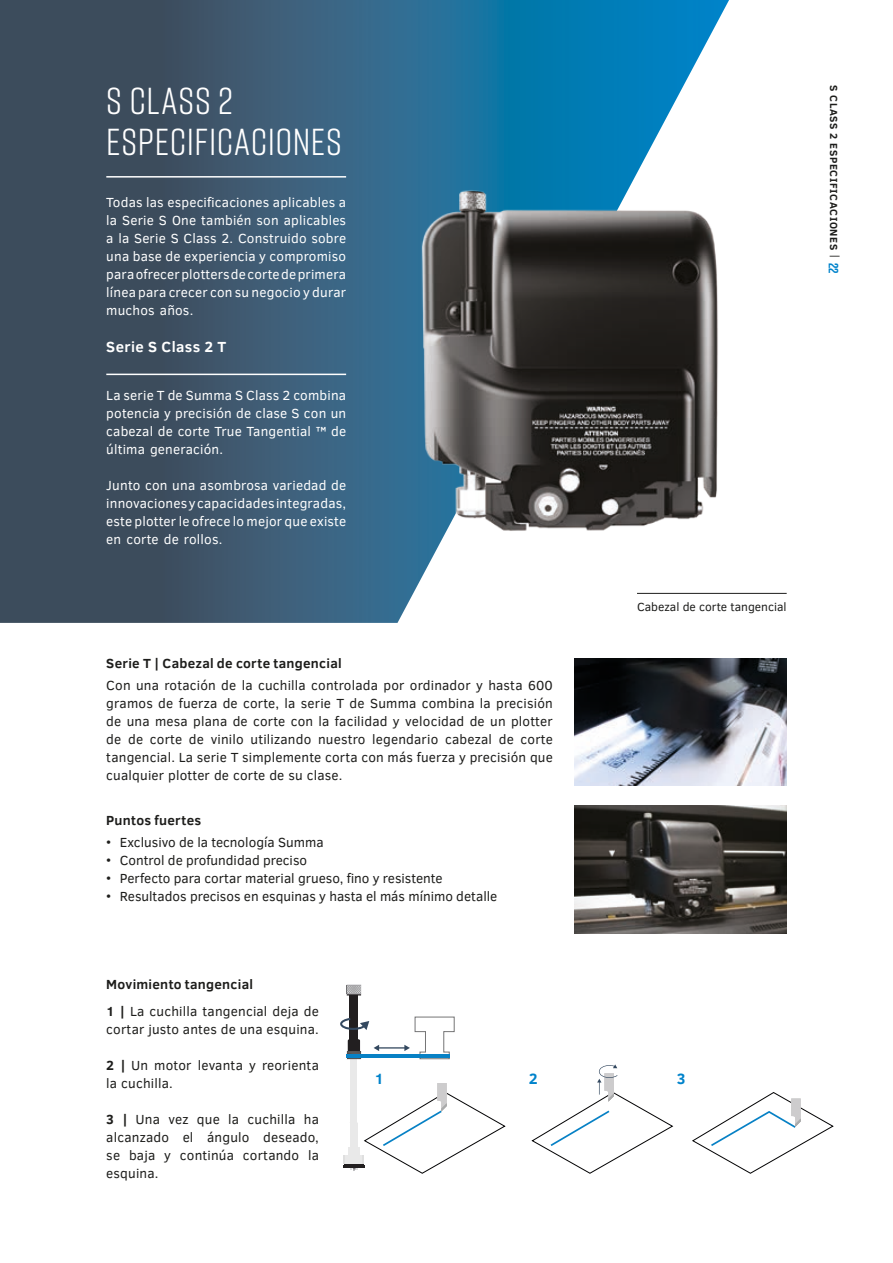
<style>
.page{position:relative;width:893px;height:1263px;background:#fff}
.page>*{position:absolute;margin:0;border:0;box-sizing:border-box;transform-origin:0 0}
.t1{font:37.5px/40.5px "Rift";letter-spacing:.02em;color:#fff}
.t2{font:700 15.3px "Clear Sans";color:#0083cb}
.t3{font:700 15px "Clear Sans";letter-spacing:.03em;color:#fff}
.t4{font:13.5px/18px "Clear Sans";letter-spacing:.015em;color:#1d1d1b}
.t5{font:13.5px/18px "Clear Sans";letter-spacing:.015em;color:#fff;text-align:justify}
.t6{font:700 13.5px "Clear Sans";letter-spacing:.02em;color:#1d1d1b}
.t7{font:12px "Clear Sans";color:#1d1d1b}
.t8{font:700 10.5px "Clear Sans";letter-spacing:.06em;color:#1d1d1b}
.s1{font-weight:700}
.s2{font-weight:400}
.s3{font-family:"Rift";font-size:13.5px;color:#0083cb}
</style>
<div class="page">
<svg style="left:0;top:0;width:729px;height:623px;background:#406680"></svg>
<img style="left:406px;top:184px;width:353px;height:409px">
<img style="left:574px;top:658px;width:213px;height:128px">
<img style="left:574px;top:806px;width:213px;height:127px">
<svg style="left:692px;top:1092px;width:142px;height:82px"></svg>
<svg style="left:532px;top:1064px;width:141px;height:110px"></svg>
<svg style="left:346px;top:985px;width:15px;height:10px"></svg>
<div style="left:350px;top:995px;width:8px;height:46px;background:#221f20"></div>
<div style="left:351px;top:1059px;width:6px;height:64px;background:#e9e9e9"></div>
<svg style="left:340px;top:1016px;width:115px;height:43px"></svg>
<hr style="left:346px;top:1054px;width:104px;height:3px;background:#0781c5">
<svg style="left:343px;top:1083px;width:162px;height:91px"></svg>
<hr style="left:106px;top:176px;width:240px;height:2px;background:#fff">
<hr style="left:106px;top:374px;width:240px;height:1px;background:#fff">
<hr style="left:637px;top:593px;width:150px;height:1px;background:#1d1d1b">
<h1 class="t1" style="left:106px;top:79px;width:237px">S CLASS 2<br>ESPECIFICACIONES</h1>
<p class="t5" style="left:106px;top:193px;width:241px">Todas las especificaciones aplicables a la Serie S One también son aplicables a la Serie S Class 2. Construido sobre una base de experiencia y compromiso para ofrecer plotters de corte de primera línea para crecer con su negocio y durar muchos años.</p>
<p class="t3" style="left:106px;top:336px;width:121px">Serie S Class 2 T</p>
<p class="t5" style="left:106px;top:386px;width:241px">La serie T de Summa S Class 2 combina potencia y precisión de clase S con un cabezal de corte True Tangential ™ de última generación.</p>
<p class="t5" style="left:106px;top:476px;width:241px">Junto con una asombrosa variedad de innovaciones y capacidades integradas, este plotter le ofrece lo mejor que existe en corte de rollos.</p>
<p class="t6" style="left:106px;top:653px;width:237px">Serie T | Cabezal de corte tangencial</p>
<p class="t4" style="left:106px;top:677px;width:448px;text-align:justify">Con una rotación de la cuchilla controlada por ordinador y hasta 600 gramos de fuerza de corte, la serie T de Summa combina la precisión de una mesa plana de corte con la facilidad y velocidad de un plotter de de corte de vinilo utilizando nuestro legendario cabezal de corte tangencial. La serie T simplemente corta con más fuerza y precisión que cualquier plotter de corte de su clase.</p>
<p class="t6" style="left:106px;top:810px;width:97px">Puntos fuertes</p>
<p class="t4" style="left:106px;top:833px;width:219px">• Exclusivo de la tecnología Summa</p>
<p class="t4" style="left:106px;top:851px;width:202px">• Control de profundidad preciso</p>
<p class="t4" style="left:106px;top:869px;width:338px">• Perfecto para cortar material grueso, fino y resistente</p>
<p class="t4" style="left:106px;top:887px;width:393px">• Resultados precisos en esquinas y hasta el más mínimo detalle</p>
<p class="t7" style="left:637px;top:599px;width:151px">Cabezal de corte tangencial</p>
<p class="t4" style="left:106px;top:971px;width:214px;line-height:26.7px"><span class="s1">Movimiento tangencial<br>1 |</span> La cuchilla tangencial deja de</p>
<p class="t4" style="left:106px;top:1020px;width:214px">cortar justo antes de una esquina.</p>
<p class="t4" style="left:106px;top:1056px;width:214px"><span class="s1">2 |</span> Un motor levanta y reorienta la cuchilla.</p>
<p class="t4" style="left:106px;top:1110px;width:214px;text-align:justify"><span class="s1">3 |</span> Una vez que la cuchilla ha alcanzado el ángulo deseado, se baja y continúa cortando la esquina.</p>
<p class="t2" style="left:374px;top:1067px;width:11px">1</p>
<p class="t2" style="left:529px;top:1067px;width:10px">2</p>
<p class="t2" style="left:677px;top:1067px;width:10px">3</p>
<p class="t8" style="left:842px;top:85px;width:190px;rotate:90deg">S Class 2 Especificaciones <span class="s2">|</span> <span class="s3">22</span></p>
</div>
